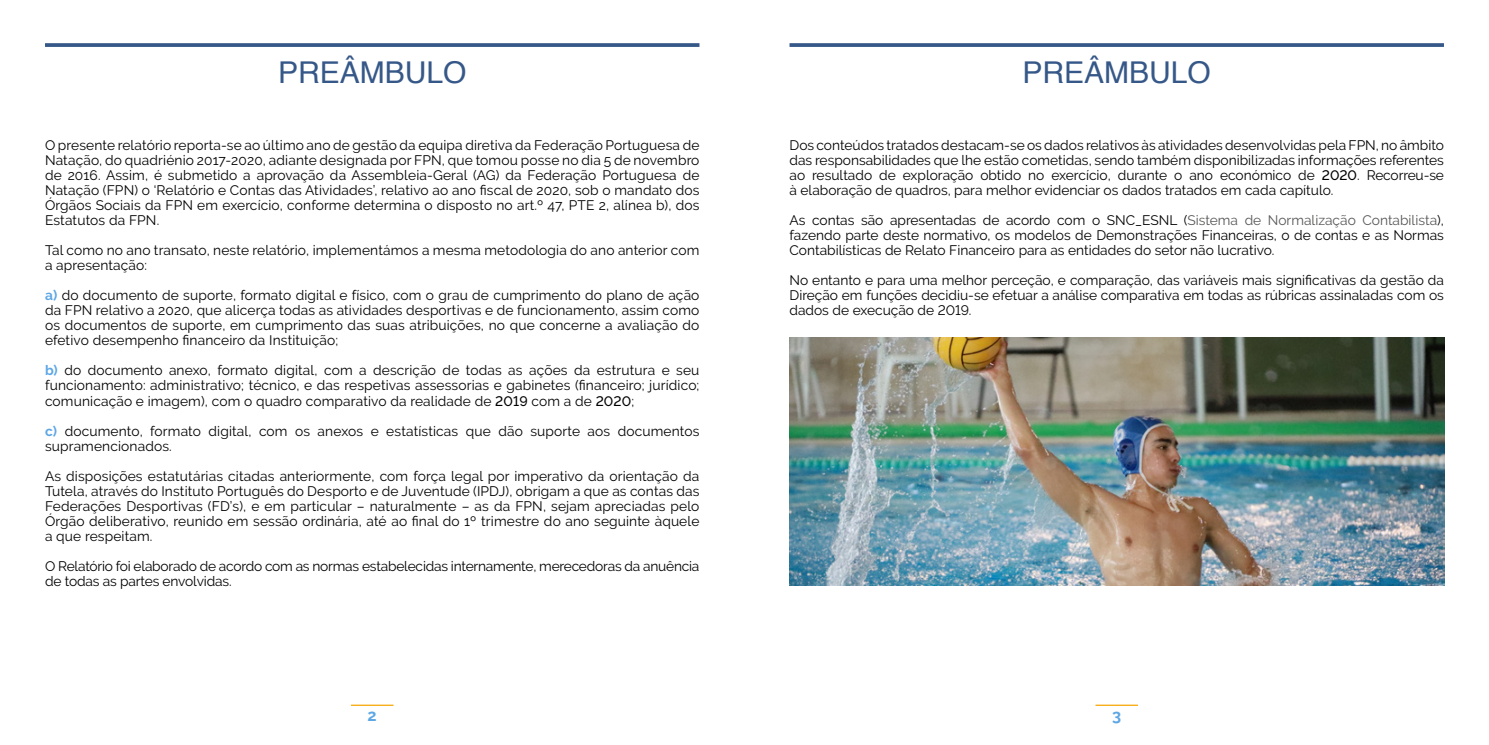
<style>
.page{position:relative;width:1489px;height:745px;background:#fff}
.page>*{position:absolute;margin:0;border:0;box-sizing:border-box;transform-origin:0 0}
.t1{font:30px "Helvetica";color:#365888}
.t2{font:700 16.25px "Raleway";color:#5da7e5}
.t3{font:13.75px/15px "Raleway";letter-spacing:.005em;color:#000;text-align:justify}
.t4{font:13.75px/15px "Raleway";letter-spacing:-.015em;color:#000}
.s1{font-weight:700;color:#5da7e5}
.s2{font-weight:500}
.s3{color:#575756}
</style>
<div class="page">
<hr style="left:351px;top:704px;width:42px;height:1px;background:#f7a600">
<hr style="left:1095px;top:704px;width:42px;height:1px;background:#f7a600">
<svg style="left:789px;top:43px;width:654px;height:4px;background:#41618e"></svg>
<svg style="left:45px;top:43px;width:654px;height:4px;background:#41618e"></svg>
<img style="left:789px;top:338px;width:655px;height:247px">
<h1 class="t1" style="left:278px;top:49px;width:190px">PREÂMBULO</h1>
<h1 class="t1" style="left:1022px;top:49px;width:190px">PREÂMBULO</h1>
<p class="t3" style="left:45px;top:138px;width:656px">O presente relatório reporta-se ao último ano de gestão da equipa diretiva da Federação Portuguesa de Natação, do quadriénio 2017-2020, adiante designada por FPN, que tomou posse no dia 5 de novembro de 2016. Assim, é submetido a aprovação da Assembleia-Geral (AG) da Federação Portuguesa de Natação (FPN) o ‘Relatório e Contas das Atividades’, relativo ao ano fiscal de 2020, sob o mandato dos Órgãos Sociais da FPN em exercício, conforme determina o disposto no art.º 47, PTE 2, alínea b), dos Estatutos da FPN.</p>
<p class="t3" style="left:45px;top:243px;width:656px">Tal como no ano transato, neste relatório, implementámos a mesma metodologia do ano anterior com a apresentação:</p>
<p class="t3" style="left:45px;top:288px;width:656px"><span class="s1">a)</span> do documento de suporte, formato digital e físico, com o grau de cumprimento do plano de ação da FPN relativo a 2020, que alicerça todas as atividades desportivas e de funcionamento, assim como os documentos de suporte, em cumprimento das suas atribuições, no que concerne a avaliação do efetivo desempenho financeiro da Instituição;</p>
<p class="t3" style="left:45px;top:363px;width:656px"><span class="s1">b)</span> do documento anexo, formato digital, com a descrição de todas as ações da estrutura e seu funcionamento: administrativo; técnico, e das respetivas assessorias e gabinetes (financeiro; jurídico; comunicação e imagem), com o quadro comparativo da realidade de <span class="s2">2019</span> com a de <span class="s2">2020</span>;</p>
<p class="t3" style="left:45px;top:423px;width:656px"><span class="s1">c)</span> documento, formato digital, com os anexos e estatísticas que dão suporte aos documentos supramencionados.</p>
<p class="t3" style="left:45px;top:468px;width:656px">As disposições estatutárias citadas anteriormente, com força legal por imperativo da orientação da Tutela, através do Instituto Português do Desporto e de Juventude (IPDJ), obrigam a que as contas das Federações Desportivas (FD’s), e em particular – naturalmente – as da FPN, sejam apreciadas pelo Órgão deliberativo, reunido em sessão ordinária, até ao final do 1º trimestre do ano seguinte àquele a que respeitam.</p>
<p class="t4" style="left:45px;top:558px;width:656px">O Relatório foi elaborado de acordo com as normas estabelecidas internamente, merecedoras da anuência de todas as partes envolvidas.</p>
<p class="t3" style="left:789px;top:138px;width:656px">Dos conteúdos tratados destacam-se os dados relativos às atividades desenvolvidas pela FPN, no âmbito das responsabilidades que lhe estão cometidas, sendo também disponibilizadas informações referentes ao resultado de exploração obtido no exercício, durante o ano económico de <span class="s2">2020</span>. Recorreu-se à elaboração de quadros, para melhor evidenciar os dados tratados em cada capítulo.</p>
<p class="t3" style="left:789px;top:213px;width:656px">As contas são apresentadas de acordo com o SNC_ESNL (<span class="s3">Sistema de Normalização Contabilista</span>), fazendo parte deste normativo, os modelos de Demonstrações Financeiras, o de contas e as Normas Contabilísticas de Relato Financeiro para as entidades do setor não lucrativo.</p>
<p class="t3" style="left:789px;top:273px;width:656px">No entanto e para uma melhor perceção, e comparação, das variáveis mais significativas da gestão da Direção em funções decidiu-se efetuar a análise comparativa em todas as rúbricas assinaladas com os dados de execução de 2019.</p>
<p class="t2" style="left:367px;top:705px;width:11px">2</p>
<p class="t2" style="left:1112px;top:705px;width:11px">3</p>
</div>
